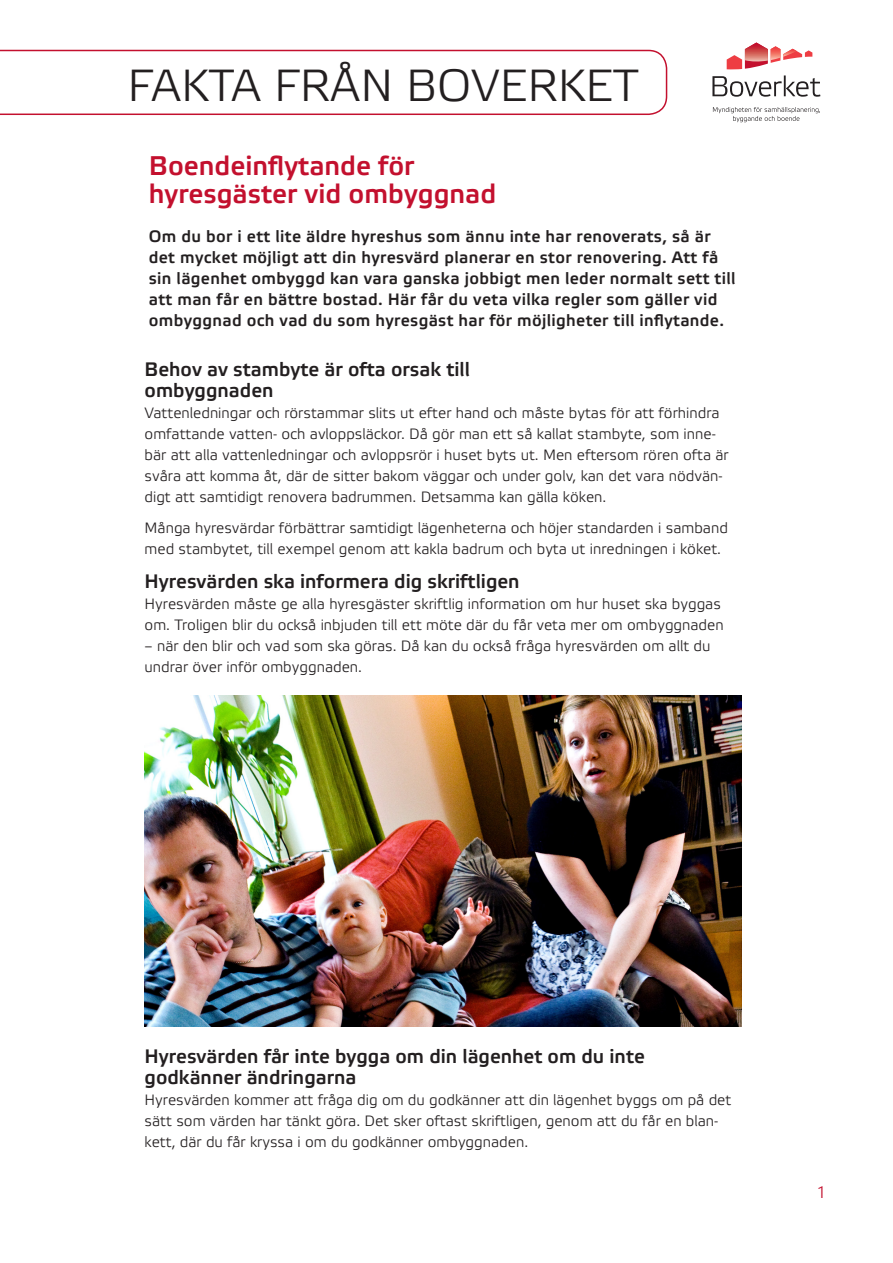
<style>
.page{position:relative;width:893px;height:1263px;background:#fff}
.page>*{position:absolute;margin:0;border:0;box-sizing:border-box;transform-origin:0 0}
.t1{font:300 45px "Etelka";color:#231f20}
.Röd_rubrik{font:500 27px/28.5px "Etelka";color:#c3102e}
.Mellis{font:500 19.5px/21px "Etelka";color:#231f20}
.Ingress{font:500 16.5px/21px "Etelka";letter-spacing:.02em;color:#231f20}
.Röd_rubrik-2{font:300 16.5px "Etelka";color:#c3102e}
.Bröd{font:300 15px/21px "Etelka";color:#231f20}
</style>
<div class="page">
<svg style="left:713px;top:107px;width:107px;height:15px"></svg>
<svg style="left:712px;top:43px;width:108px;height:54px"></svg>
<svg style="left:0;top:50px;width:667px;height:65px"></svg>
<img style="left:145px;top:695px;width:596px;height:332px">
<p class="t1" style="left:128px;top:59px;width:512px">FAKTA FRÅN BOVERKET</p>
<p class="Röd_rubrik" style="left:149px;top:152px;width:349px">Boendeinflytande för hyresgäster vid ombyggnad</p>
<p class="Ingress" style="left:149px;top:227px;width:588px">Om du bor i ett lite äldre hyreshus som ännu inte har renoverats, så är det mycket möjligt att din hyresvärd planerar en stor renovering. Att få sin lägenhet ombyggd kan vara ganska jobbigt men leder normalt sett till att man får en bättre bostad. Här får du veta vilka regler som gäller vid ombyggnad och vad du som hyresgäst har för möjligheter till inflytande.</p>
<p class="Mellis" style="left:145px;top:359px;width:327px">Behov av stambyte är ofta orsak till ombyggnaden</p>
<p class="Bröd" style="left:145px;top:403px;width:586px">Vattenledningar och rörstammar slits ut efter hand och måste bytas för att förhindra omfattande vatten- och avloppsläckor. Då gör man ett så kallat stambyte, som inne&shy;bär att alla vattenledningar och avloppsrör i huset byts ut. Men eftersom rören ofta är svåra att komma åt, där de sitter bakom väggar och under golv, kan det vara nödvän&shy;digt att samtidigt renovera badrummen. Detsamma kan gälla köken.</p>
<p class="Bröd" style="left:145px;top:518px;width:585px">Många hyresvärdar förbättrar samtidigt lägenheterna och höjer standarden i samband med stambytet, till exempel genom att kakla badrum och byta ut inredningen i köket.</p>
<p class="Mellis" style="left:145px;top:571px;width:377px">Hyresvärden ska informera dig skriftligen</p>
<p class="Bröd" style="left:145px;top:594px;width:581px">Hyresvärden måste ge alla hyresgäster skriftlig information om hur huset ska byggas om. Troligen blir du också inbjuden till ett möte där du får veta mer om ombyggnaden</p>
<p class="Bröd" style="left:145px;top:636px;width:567px">– när den blir och vad som ska göras. Då kan du också fråga hyresvärden om allt du undrar över inför ombyggnaden.</p>
<p class="Mellis" style="left:145px;top:1046px;width:502px">Hyresvärden får inte bygga om din lägenhet om du inte godkänner ändringarna</p>
<p class="Bröd" style="left:145px;top:1090px;width:588px">Hyresvärden kommer att fråga dig om du godkänner att din lägenhet byggs om på det sätt som värden har tänkt göra. Det sker oftast skriftligen, genom att du får en blan&shy;kett, där du får kryssa i om du godkänner ombyggnaden.</p>
<p class="Röd_rubrik-2" style="left:816px;top:1183px;width:12px">1</p>
</div>
